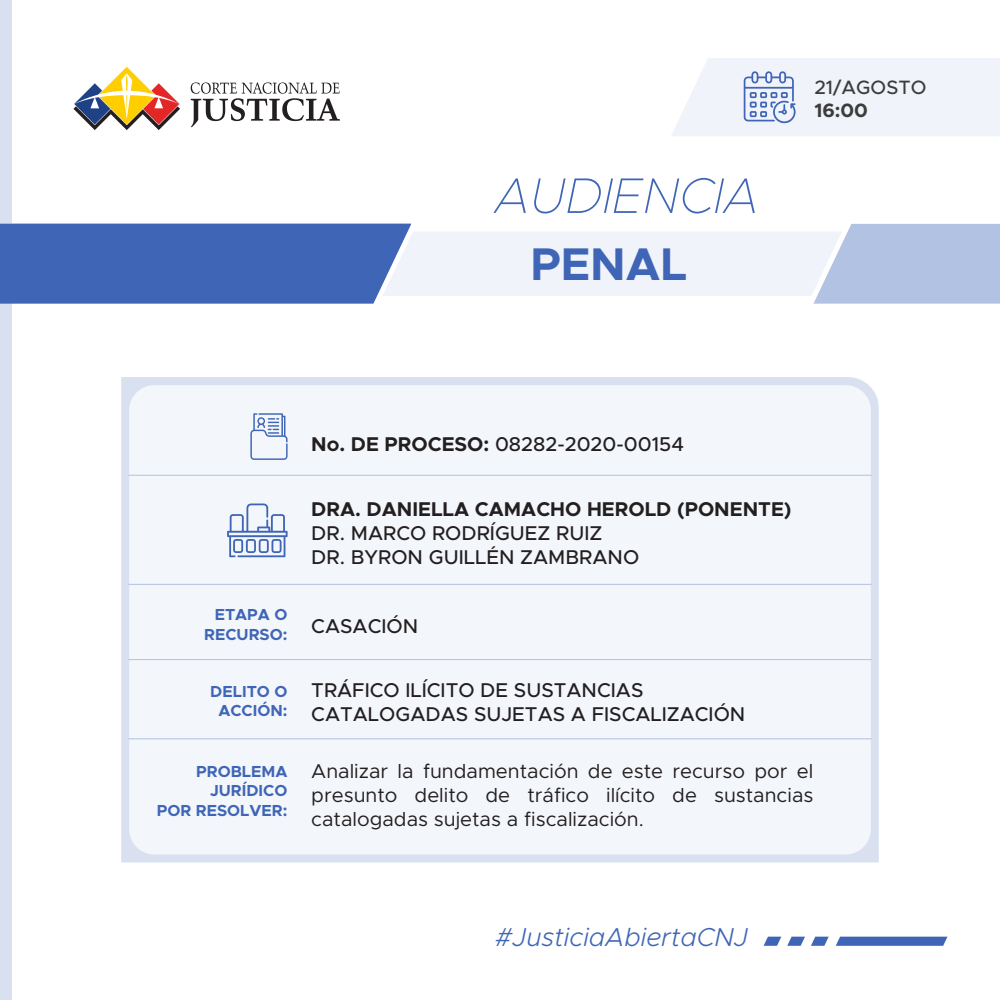
<style>
.page{position:relative;width:1000px;height:1000px;background:#fff}
.page>*{position:absolute;margin:0;border:0;box-sizing:border-box;transform-origin:0 0}
.t1{font:italic 100 50.2px "Metropolis";color:#3f66b6}
.t2{font:700 46px "Metropolis";color:#3f66b6}
.t3{font:italic 300 26px "Metropolis";color:#3f66b6}
.t4{font:500 20px/24px "Metropolis";color:#231f20}
.t5{font:20px/24px "Metropolis";color:#231f20;text-align:justify}
.t6{font:700 20px "Metropolis";color:#231f20}
.t7{font:500 19.4px "Metropolis";color:#3c3c3b}
.t8{font:700 19.4px "Metropolis";color:#3c3c3b}
.t9{font:700 16px/19.2px "Metropolis";color:#3f66b6;text-align:right}
.s1{font-weight:700}
</style>
<div class="page">
<div style="left:0;top:0;width:12px;height:1000px;background:#d9e0f0"></div>
<svg style="left:836px;top:937px;width:112px;height:9px"></svg>
<svg style="left:811px;top:937px;width:18px;height:9px"></svg>
<svg style="left:787px;top:937px;width:18px;height:9px"></svg>
<svg style="left:764px;top:937px;width:17px;height:9px"></svg>
<svg style="left:0;top:223px;width:1000px;height:81px"></svg>
<svg style="left:191px;top:82px;width:149px;height:45px"></svg>
<svg style="left:73px;top:66px;width:107px;height:64px"></svg>
<svg style="left:671px;top:58px;width:329px;height:78px"></svg>
<div style="left:121px;top:377px;width:758px;height:485px;background:#d9e0f0"></div>
<div style="left:129px;top:385px;width:742px;height:469px;background:#f3f6fb;border-radius:25px"></div>
<svg style="left:250px;top:413px;width:38px;height:47px"></svg>
<hr style="left:128px;top:475px;width:744px;height:1px;background:#b2c2e2">
<hr style="left:128px;top:584px;width:744px;height:1px;background:#b2c2e2">
<hr style="left:128px;top:659px;width:744px;height:1px;background:#b2c2e2">
<hr style="left:128px;top:738px;width:744px;height:1px;background:#b2c2e2">
<svg style="left:227px;top:504px;width:61px;height:53px"></svg>
<h1 class="t1" style="left:495px;top:164px;width:266px">AUDIENCIA</h1>
<h2 class="t2" style="left:530px;top:235px;width:158px">PENAL</h2>
<p class="t7" style="left:814px;top:75px;width:113px">21/AGOSTO</p>
<p class="t8" style="left:814px;top:98px;width:55px">16:00</p>
<p class="t9" style="left:204px;top:605px;width:85px">ETAPA O<br>RECURSO:</p>
<p class="t9" style="left:210px;top:682px;width:79px;text-align:center">DELITO O<br>ACCIÓN:</p>
<p class="t9" style="left:157px;top:762px;width:132px">PROBLEMA<br>JURÍDICO<br>POR RESOLVER:</p>
<p class="t4" style="left:311px;top:432px;width:374px"><span class="s1">No. DE PROCESO:</span> 08282-2020-00154</p>
<p class="t6" style="left:311px;top:496px;width:482px">DRA. DANIELLA CAMACHO HEROLD (PONENTE)</p>
<p class="t4" style="left:311px;top:521px;width:329px">DR. MARCO RODRÍGUEZ RUIZ<br>DR. BYRON GUILLÉN ZAMBRANO</p>
<p class="t4" style="left:311px;top:614px;width:108px">CASACIÓN</p>
<p class="t4" style="left:311px;top:678px;width:436px">TRÁFICO ILÍCITO DE SUSTANCIAS<br>CATALOGADAS SUJETAS A FISCALIZACIÓN</p>
<p class="t5" style="left:311px;top:759px;width:504px">Analizar la fundamentación de este recurso por el presunto delito de tráfico ilícito de sustancias catalogadas sujetas a fiscalización.</p>
<h3 class="t3" style="left:495px;top:921px;width:255px">#JusticiaAbiertaCNJ</h3>
</div>
